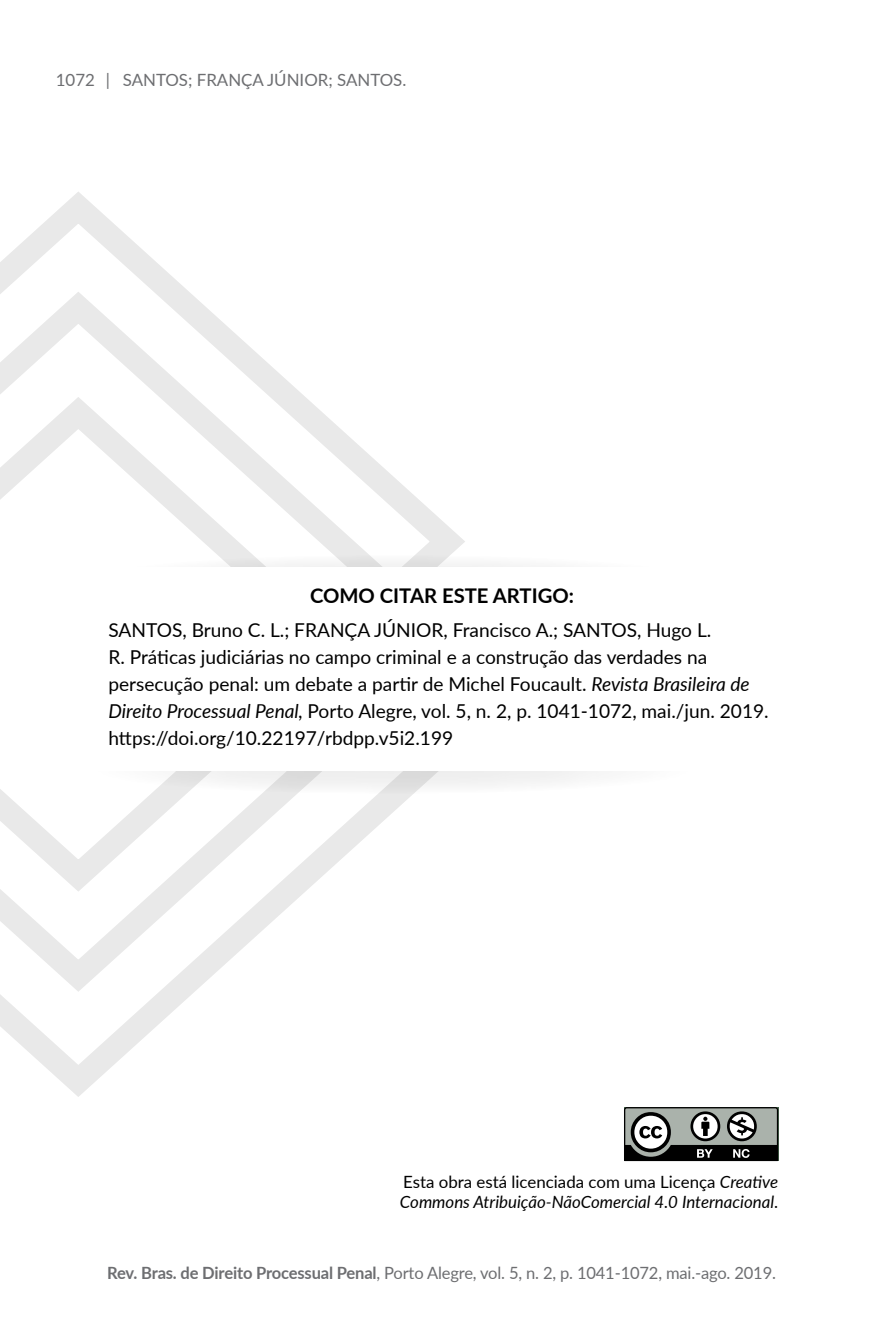
<style>
.page{position:relative;width:893px;height:1340px;background:#fff}
.page>*{position:absolute;margin:0;border:0;box-sizing:border-box;transform-origin:0 0}
.t1{font:700 20.25px "Lato";color:#000}
.t2{font:19.12px/27px "Lato";color:#000}
.t3{font:16.88px "Lato";letter-spacing:-.01em;color:#6d6e71}
.t4{font:italic 16.88px/20.2px "Lato";color:#000}
.s1{font-style:italic}
.s2{font-style:normal}
.s3{font-weight:700}
</style>
<div class="page">
<svg style="left:0;top:192px;width:170px;height:83px"></svg>
<svg style="left:0;top:275px;width:287px;height:106px"></svg>
<svg style="left:0;top:381px;width:465px;height:716px"></svg>
<svg style="left:90px;top:554px;width:606px;height:48px"></svg>
<svg style="left:90px;top:746px;width:606px;height:48px;fill:#f4f4f4"></svg>
<div style="left:88px;top:567px;width:625px;height:203px;background:#fff"></div>
<svg style="left:624px;top:1107px;width:155px;height:54px"></svg>
<p class="t3" style="left:56px;top:67px;width:352px">1072 | Santos; França Júnior; Santos.</p>
<p class="t1" style="left:310px;top:581px;width:17px">COMO</p>
<p class="t1" style="left:380px;top:581px;width:12px">CITA</p>
<p class="t1" style="left:424px;top:581px;width:30px">R ESTE</p>
<p class="t1" style="left:493px;top:581px;width:83px">ARTI GO:</p>
<p class="t2" style="left:108px;top:615px;width:662px">SANTOS, Bruno C. L.; FRANÇA JÚNIOR, Francisco A.; SANTOS, Hugo L.<br>R. Práticas judiciárias no campo criminal e a construção das verdades na persecução penal: um debate a partir de Michel Foucault. <span class="s1">Revista Brasileira de Direito Processual Penal,</span> Porto Alegre, vol. 5, n. 2, p. 1041-1072, mai./jun. 2019. https://doi.org/10.22197/rbdpp.v5i2.199</p>
<p class="t4" style="left:400px;top:1170px;width:380px"><span class="s2">Esta obra está licenciada com uma Licença</span> Creative<br>Commons Atribuição-NãoComercial 4.0 Internacional<span class="s2">.</span></p>
<p class="t3" style="left:107px;top:1260px;width:670px"><span class="s3">Rev. Bras. de Direito Processual Penal</span>, Porto Alegre, vol. 5, n. 2, p. 1041-1072, mai.-ago. 2019.</p>
</div>
